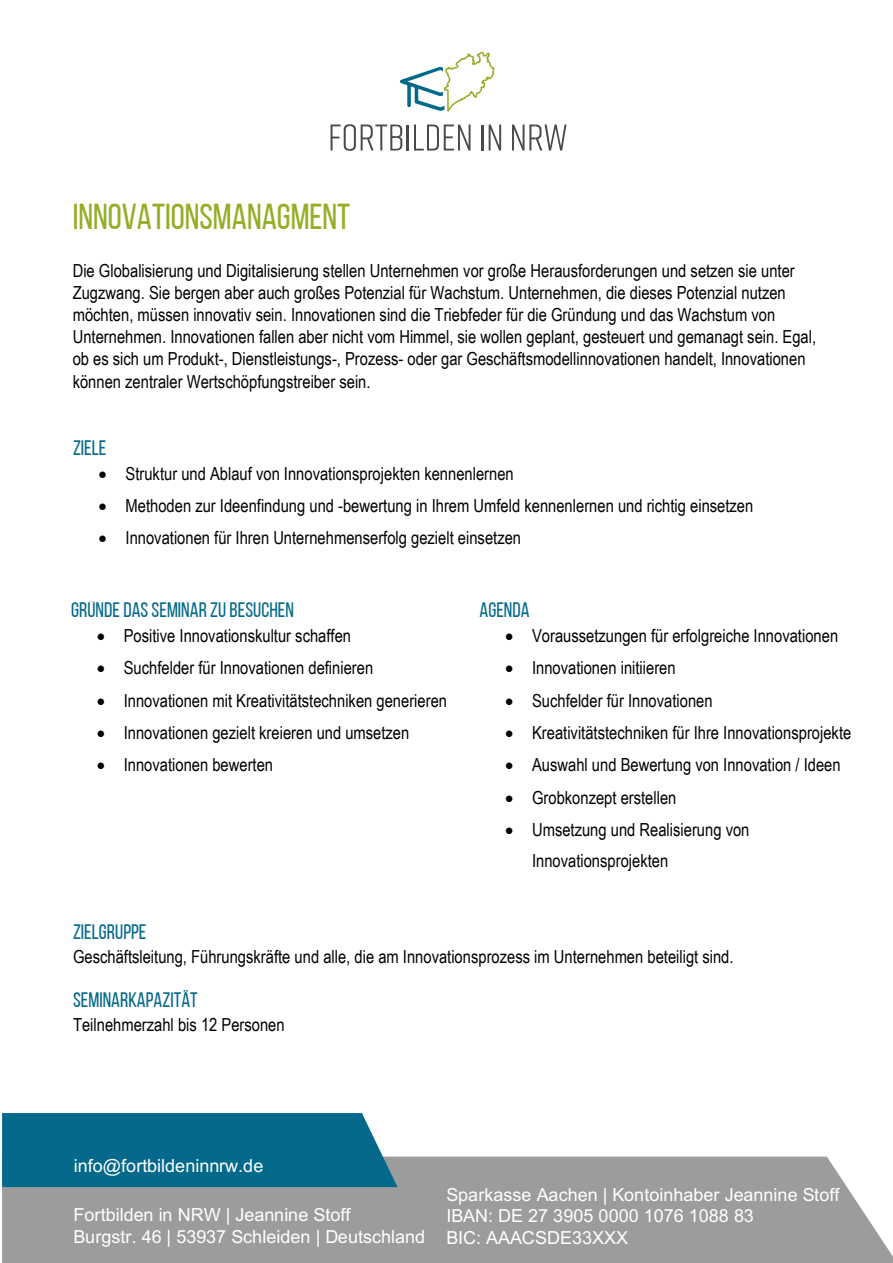
<style>
.page{position:relative;width:893px;height:1263px;background:#fff}
.page>*{position:absolute;margin:0;border:0;box-sizing:border-box;transform-origin:0 0}
.t1{font:36px "Bebas Neue";color:#94ae26}
.t2{font:20.85px "Bebas Neue";color:#04698a}
.t3{font:18px/22.2px "Arial Narrow";color:#000}
.t4{font:18px/21.6px "Arial";letter-spacing:.005em;color:#fff}
</style>
<div class="page">
<svg style="left:331px;top:124px;width:71px;height:27px"></svg>
<hr style="left:407px;top:125px;width:2px;height:26px;background:#4a4948">
<svg style="left:414px;top:125px;width:56px;height:26px"></svg>
<hr style="left:481px;top:125px;width:3px;height:26px;background:#4a4948">
<svg style="left:489px;top:125px;width:12px;height:26px"></svg>
<svg style="left:512px;top:125px;width:54px;height:26px"></svg>
<svg style="left:400px;top:51px;width:95px;height:60px"></svg>
<svg style="left:2px;top:1156px;width:891px;height:107px;background:#a2a1a1"></svg>
<svg style="left:2px;top:1113px;width:396px;height:74px;background:#106f8f"></svg>
<div style="left:73px;top:1204px;width:307px;height:22px;background:#9d9c9c"></div>
<div style="left:73px;top:1226px;width:373px;height:22px;background:#9d9c9c"></div>
<div style="left:74px;top:1155px;width:205px;height:22px;background:#04698a"></div>
<img style="left:446px;top:1184px;width:438px;height:22px">
<div style="left:446px;top:1206px;width:341px;height:22px;background:#9d9c9c"></div>
<div style="left:446px;top:1227px;width:198px;height:22px;background:#9d9c9c"></div>
<h1 class="t1" style="left:73px;top:202px;width:279px">INNOVATIONSMANAGMENT</h1>
<p class="t3" style="left:73px;top:259px;width:745px">Die Globalisierung und Digitalisierung stellen Unternehmen vor große Herausforderungen und setzen sie unter Zugzwang. Sie bergen aber auch großes Potenzial für Wachstum. Unternehmen, die dieses Potenzial nutzen möchten, müssen innovativ sein. Innovationen sind die Triebfeder für die Gründung und das Wachstum von Unternehmen. Innovationen fallen aber nicht vom Himmel, sie wollen geplant, gesteuert und gemanagt sein. Egal, ob es sich um Produkt-, Dienstleistungs-, Prozess- oder gar Geschäftsmodellinnovationen handelt, Innovationen können zentraler Wertschöpfungstreiber sein.</p>
<p class="t2" style="left:73px;top:439px;width:35px">ZIELE</p>
<p class="t3" style="left:99px;top:462px;width:417px">• Struktur und Ablauf von Innovationsprojekten kennenlernen</p>
<p class="t3" style="left:99px;top:494px;width:656px">• Methoden zur Ideenfindung und -bewertung in Ihrem Umfeld kennenlernen und richtig einsetzen</p>
<p class="t3" style="left:99px;top:526px;width:424px">• Innovationen für Ihren Unternehmenserfolg gezielt einsetzen</p>
<p class="t2" style="left:71px;top:602px;width:224px">GRÜNDE DAS SEMINAR ZU BESUCHEN</p>
<p class="t3" style="left:97px;top:625px;width:256px">• Positive Innovationskultur schaffen</p>
<p class="t3" style="left:97px;top:657px;width:278px">• Suchfelder für Innovationen definieren</p>
<p class="t3" style="left:97px;top:689px;width:352px">• Innovationen mit Kreativitätstechniken generieren</p>
<p class="t3" style="left:97px;top:721px;width:314px">• Innovationen gezielt kreieren und umsetzen</p>
<p class="t3" style="left:97px;top:753px;width:178px">• Innovationen bewerten</p>
<p class="t2" style="left:479px;top:602px;width:52px">AGENDA</p>
<p class="t3" style="left:505px;top:625px;width:335px">• Voraussetzungen für erfolgreiche Innovationen</p>
<p class="t3" style="left:505px;top:657px;width:172px">• Innovationen initiieren</p>
<p class="t3" style="left:505px;top:689px;width:209px">• Suchfelder für Innovationen</p>
<p class="t3" style="left:505px;top:721px;width:348px">• Kreativitätstechniken für Ihre Innovationsprojekte</p>
<p class="t3" style="left:505px;top:753px;width:337px">• Auswahl und Bewertung von Innovation / Ideen</p>
<p class="t3" style="left:505px;top:786px;width:173px">• Grobkonzept erstellen</p>
<p class="t3" style="left:532px;top:813px;width:219px;line-height:31.3px;text-indent:-27px">• Umsetzung und Realisierung von<br>Innovationsprojekten</p>
<p class="t2" style="left:73px;top:924px;width:75px">ZIELGRUPPE</p>
<p class="t3" style="left:73px;top:945px;width:662px">Geschäftsleitung, Führungskräfte und alle, die am Innovationsprozess im Unternehmen beteiligt sind.</p>
<p class="t2" style="left:73px;top:991px;width:126px">SEMINARKAPAZITÄT</p>
<p class="t3" style="left:73px;top:1013px;width:213px">Teilnehmerzahl bis 12 Personen</p>
<p class="t4" style="left:74px;top:1155px;width:191px">info@fortbildeninnrw.de</p>
<p class="t4" style="left:73px;top:1204px;width:353px">Fortbilden in NRW | Jeannine Stoff<br>Burgstr. 46 | 53937 Schleiden | Deutschland</p>
<p class="t4" style="left:446px;top:1184px;width:395px">Sparkasse Aachen | Kontoinhaber Jeannine Stoff<br>IBAN: DE 27 3905 0000 1076 1088 83<br>BIC: AAACSDE33XXX</p>
</div>
